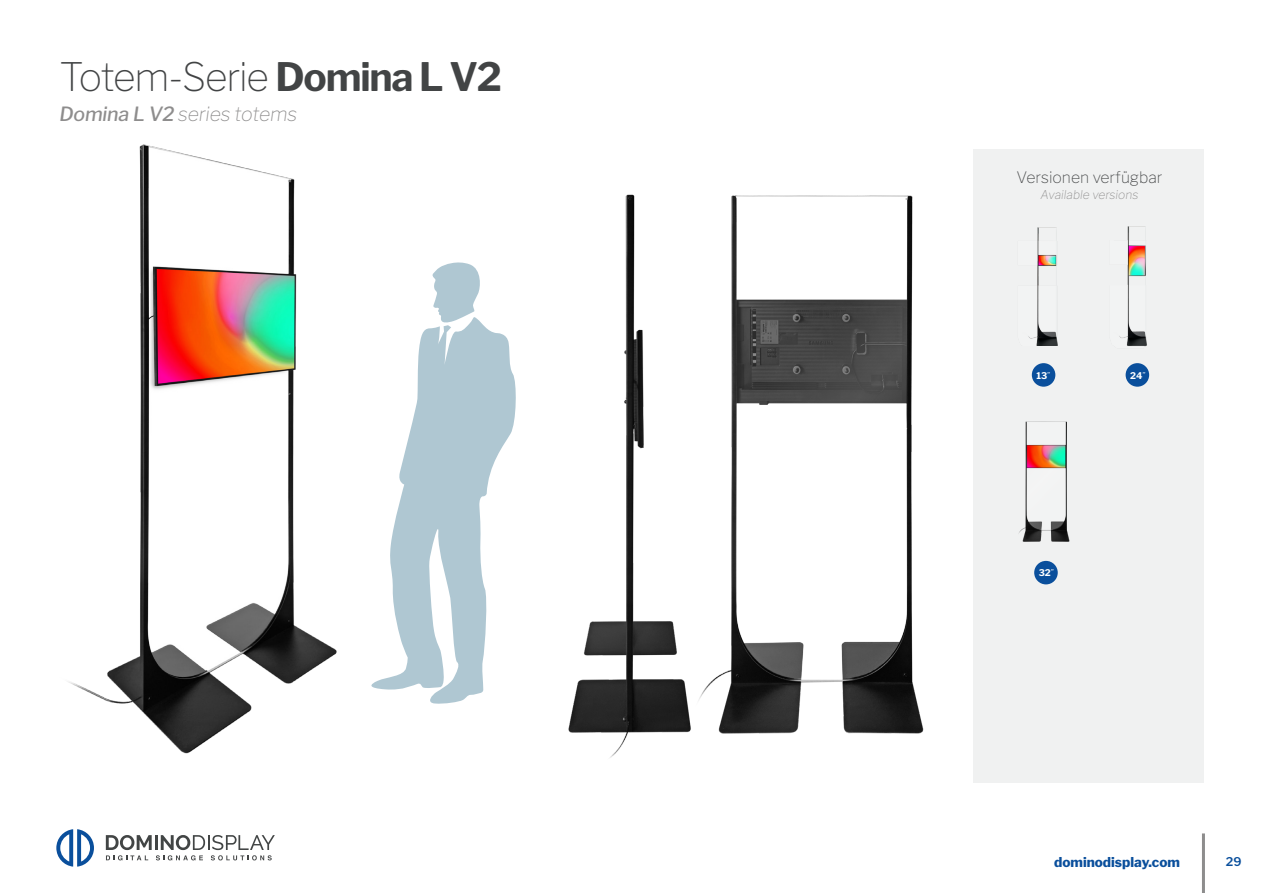
<style>
.page{position:relative;width:1263px;height:893px;background:#fff}
.page>*{position:absolute;margin:0;border:0;box-sizing:border-box;transform-origin:0 0}
.t1{font:100 39px "Libre Franklin";letter-spacing:-.03em;color:#424445}
.t2{font:italic 100 19.5px "Libre Franklin";letter-spacing:-.01em;color:#8e8d8d}
.t3{font:100 15.75px "Libre Franklin";color:#424445}
.t4{font:800 13.5px "Libre Franklin";color:#0a4f9c}
.t5{font:italic 100 12px "Libre Franklin";color:#8e8d8d}
.t6{font:600 12px "Libre Franklin";color:#0a4f9c}
.t7{font:700 9.3px "Libre Franklin";color:#fff}
.s1{font-weight:700}
.s2{font-weight:500}
.s3{font-weight:100}
</style>
<div class="page">
<svg style="left:56px;top:829px;width:38px;height:38px"></svg>
<svg style="left:106px;top:835px;width:169px;height:25px"></svg>
<hr style="left:1202px;top:833px;width:3px;height:60px;background:#8e8d8d">
<svg style="left:488px;top:329px;width:28px;height:153px;fill:#afc7d2"></svg>
<img style="left:568px;top:194px;width:356px;height:564px">
<div style="left:973px;top:150px;width:230px;height:633px;background:#f0f1f1"></div>
<img style="left:1028px;top:227px;width:30px;height:118px">
<div style="left:1032px;top:363px;width:23px;height:24px;background:#0a4f9c;border-radius:50%"></div>
<div style="left:1034px;top:561px;width:24px;height:23px;background:#0a4f9c;border-radius:50%"></div>
<img style="left:1119px;top:226px;width:28px;height:121px">
<div style="left:1125px;top:363px;width:24px;height:24px;background:#0a4f9c;border-radius:50%"></div>
<img style="left:1019px;top:421px;width:51px;height:121px">
<img style="left:69px;top:144px;width:419px;height:610px">
<h1 class="t1" style="left:60px;top:53px;width:444px">Totem-Serie <span class="s1">Domina L V2</span></h1>
<p class="t2" style="left:60px;top:102px;width:239px"><span class="s2">Domina L V2</span> series totems</p>
<p class="t3" style="left:1016px;top:168px;width:148px">Versionen verfügbar</p>
<p class="t5" style="left:1040px;top:188px;width:99px">Available versions</p>
<p class="t7" style="left:1036px;top:370px;width:16px">13<span class="s3">”</span></p>
<p class="t7" style="left:1039px;top:567px;width:17px">32<span class="s3">”</span></p>
<p class="t7" style="left:1130px;top:370px;width:17px">24<span class="s3">”</span></p>
<p class="t4" style="left:1054px;top:854px;width:127px">dominodisplay.com</p>
<p class="t6" style="left:1226px;top:854px;width:17px">29</p>
</div>
